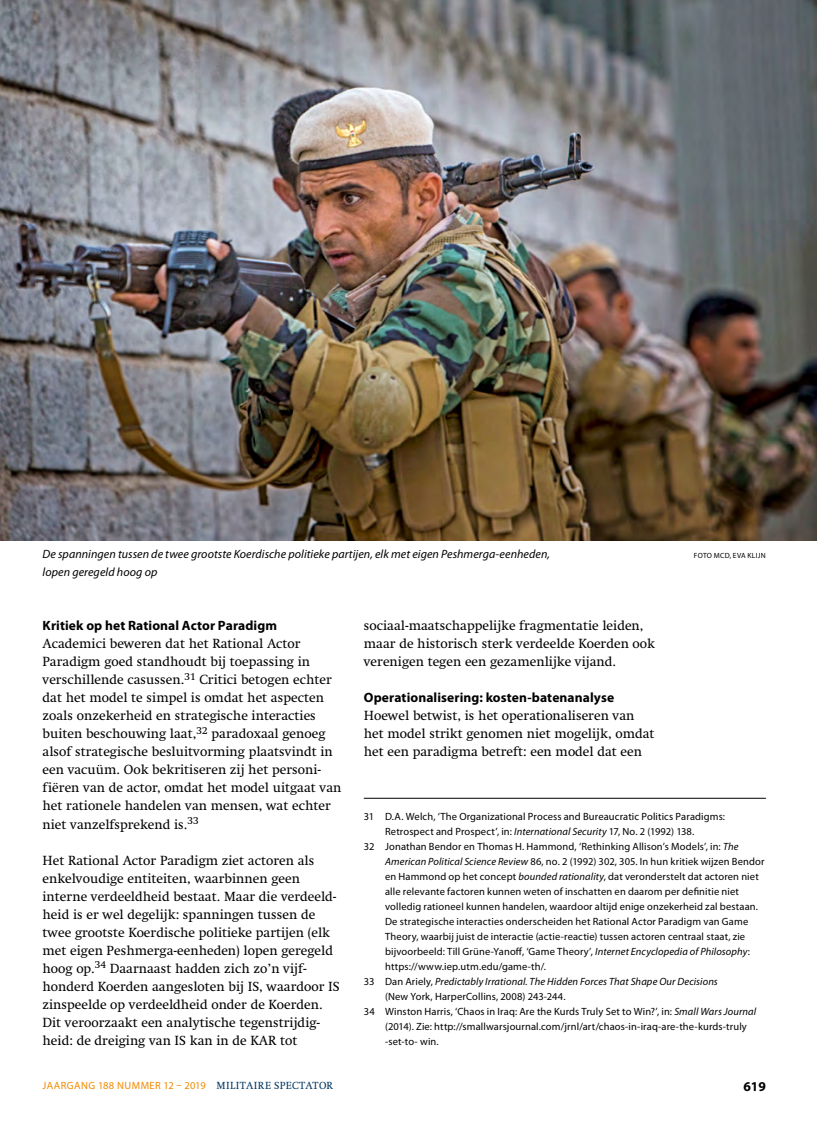
<style>
.page{position:relative;width:817px;height:1136px;background:#fff}
.page>*{position:absolute;margin:0;border:0;box-sizing:border-box;transform-origin:0 0}
.t1{font:13.5px/18px "Swift LT Std";color:#000}
.t2{font:700 13.5px "Myriad Pro";letter-spacing:.005em;color:#000}
.t3{font:italic 12px "Myriad Pro";letter-spacing:.005em;color:#000}
.t4{font:10.5px "Myriad Pro";letter-spacing:.015em;color:#000}
.t5{font:italic 10.5px "Myriad Pro";letter-spacing:.01em;color:#000}
.t6{font:10.5px "Myriad Pro";letter-spacing:.045em;color:#f38a00}
.t7{font:7.5px "Myriad Pro";letter-spacing:.035em;color:#000}
.s1{font-style:italic}
.s2{font-style:normal}
.s3{font-family:"Swift LT Std";color:#00355f}
</style>
<div class="page">
<img style="left:0;top:0;width:816px;height:540px">
<hr style="left:364px;top:797px;width:401px;height:1px;background:#000">
<p class="t3" style="left:43px;top:547px;width:509px">De spanningen tussen de twee grootste Koerdische politieke partijen, elk met eigen Peshmerga-eenheden,</p>
<p class="t7" style="left:693px;top:551px;width:73px">FOTO MCD, EVA KLIJN</p>
<p class="t3" style="left:43px;top:565px;width:116px">lopen geregeld hoog op</p>
<p class="t2" style="left:43px;top:617px;width:236px">Kritiek op het Rational Actor Paradigm</p>
<p class="t1" style="left:43px;top:635px;width:300px">Academici beweren dat het Rational Actor Paradigm goed standhoudt bij toepassing in verschillende casussen.<sup>31</sup> Critici betogen echter dat het model te simpel is omdat het aspecten zoals onzekerheid en strategische interacties buiten beschouwing laat,<sup>32</sup> paradoxaal genoeg alsof strategische besluitvorming plaatsvindt in een vacuüm. Ook bekritiseren zij het personi&shy;fiëren van de actor, omdat het model uitgaat van het rationele handelen van mensen, wat echter niet vanzelfsprekend is.<sup>33</sup></p>
<p class="t1" style="left:43px;top:851px;width:298px">Het Rational Actor Paradigm ziet actoren als enkelvoudige entiteiten, waarbinnen geen interne verdeeldheid bestaat. Maar die verdeeld&shy;heid is er wel degelijk: spanningen tussen de twee grootste Koerdische politieke partijen (elk met eigen Peshmerga-eenheden) lopen geregeld hoog op.<sup>34</sup> Daarnaast hadden zich zo’n vijf&shy;honderd Koerden aangesloten bij IS, waardoor IS zinspeelde op verdeeldheid onder de Koerden.<br>Dit veroorzaakt een analytische tegenstrijdig&shy;heid: de dreiging van IS kan in de KAR tot</p>
<p class="t1" style="left:364px;top:617px;width:293px">sociaal-maatschappelijke fragmentatie leiden, maar de historisch sterk verdeelde Koerden ook verenigen tegen een gezamenlijke vijand.</p>
<p class="t2" style="left:364px;top:689px;width:252px">Operationalisering: kosten-batenanalyse</p>
<p class="t1" style="left:364px;top:707px;width:292px">Hoewel betwist, is het operationaliseren van het model strikt genomen niet mogelijk, omdat het een paradigma betreft: een model dat een</p>
<p class="t4" style="left:364px;top:809px;width:363px">31 D.A. Welch, ‘The Organizational Process and Bureaucratic Politics Paradigms:</p>
<p class="t4" style="left:385px;top:824px;width:311px">Retrospect and Prospect’, in: <span class="s1">International Security</span> 17, No. 2 (1992) 138.</p>
<p class="t4" style="left:364px;top:839px;width:376px">32 Jonathan Bendor en Thomas H. Hammond, ‘Rethinking Allison’s Models’, in: <span class="s1">The</span></p>
<p class="t4" style="left:385px;top:854px;width:381px"><span class="s1">American Political Science Review</span> 86, no. 2 (1992) 302, 305. In hun kritiek wijzen Bendor</p>
<p class="t4" style="left:385px;top:869px;width:375px">en Hammond op het concept <span class="s1">bounded rationality</span>, dat veronderstelt dat actoren niet</p>
<p class="t4" style="left:385px;top:884px;width:355px">alle relevante factoren kunnen weten of inschatten en daarom per definitie niet</p>
<p class="t4" style="left:385px;top:899px;width:374px">volledig rationeel kunnen handelen, waardoor altijd enige onzekerheid zal bestaan.</p>
<p class="t4" style="left:385px;top:914px;width:364px">De strategische interacties onderscheiden het Rational Actor Paradigm van Game</p>
<p class="t4" style="left:385px;top:929px;width:361px">Theory, waarbij juist de interactie (actie-reactie) tussen actoren centraal staat, zie</p>
<p class="t4" style="left:385px;top:944px;width:366px">bijvoorbeeld: Till Grüne-Yanoff, ‘Game Theory’, <span class="s1">Internet Encyclopedia of Philosophy</span>:</p>
<p class="t4" style="left:385px;top:959px;width:162px">https://www.iep.utm.edu/game-th/.</p>
<p class="t5" style="left:364px;top:974px;width:355px"><span class="s2">33 Dan Ariely,</span> Predictably Irrational. The Hidden Forces That Shape Our Decisions</p>
<p class="t4" style="left:385px;top:989px;width:182px">(New York, HarperCollins, 2008) 243-244.</p>
<p class="t4" style="left:364px;top:1004px;width:394px">34 Winston Harris, ‘Chaos in Iraq: Are the Kurds Truly Set to Win?’, in: <span class="s1">Small Wars Journal</span></p>
<p class="t4" style="left:385px;top:1019px;width:363px">(2014). Zie: http://smallwarsjournal.com/jrnl/art/chaos-in-iraq-are-the-kurds-truly</p>
<p class="t4" style="left:385px;top:1034px;width:55px">-set-to- win.</p>
<p class="t6" style="left:43px;top:1078px;width:292px">JAARGANG 188 NUMMER 12 – 2019 <span class="s3">MILITAIRE SPECTATOR</span></p>
<p class="t2" style="left:743px;top:1077px;width:24px">619</p>
</div>
